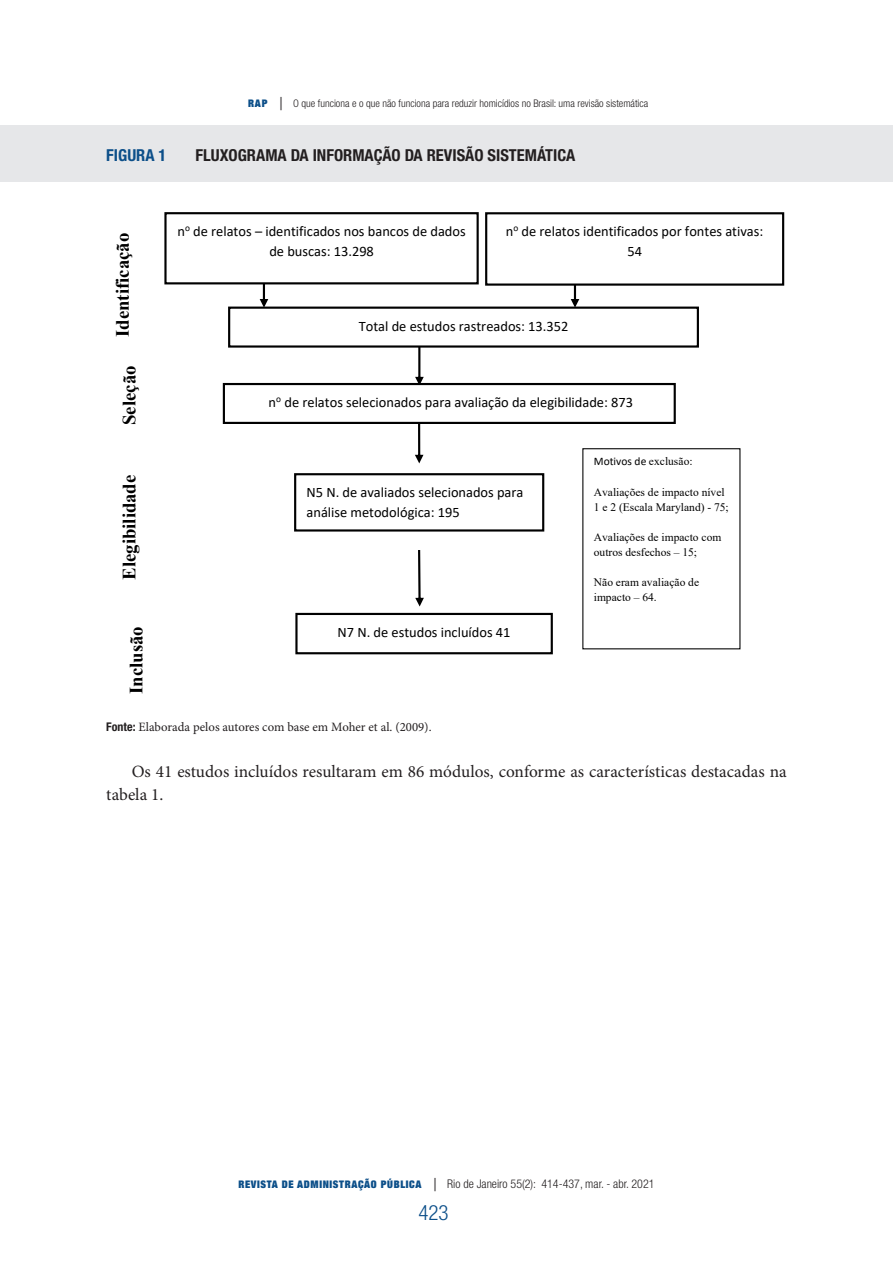
<style>
.page{position:relative;width:893px;height:1263px;background:#fff}
.page>*{position:absolute;margin:0;border:0;box-sizing:border-box;transform-origin:0 0}
.t1{font:300 condensed 21px "Helvetica Neue LT Std";color:#0c4f89}
.t2{font:700 18.75px "Times New Roman";color:#000}
.texto_3{font:17.25px/23.1px "Minion Pro";color:#231f20}
.t3{font:17.25px "Times New Roman";color:#000}
.tit_tab{font:700 condensed 16.5px "Helvetica Neue LT Std";color:#231f20}
.tit_tab-2{font:700 condensed 16.5px "Helvetica Neue LT Std";color:#0c4f89}
.t4{font:14.4px/20.2px "Calibri";color:#000;text-align:center}
.fonte{font:12.75px "Minion Pro";color:#231f20}
.t5{font:300 condensed 12px "Helvetica Neue LT Std";color:#231f20}
.t6{font:11.55px/15.3px "Times New Roman";color:#000}
.t7{font:11.55px "Calibri";color:#000}
.t8{font:300 condensed 10.5px "Helvetica Neue LT Std";color:#231f20}
.s1{font-family:"Helvetica Neue";font-weight:900;font-stretch:expanded;color:#0c4f89}
.s2{font-size:18px}
.s3{font-family:"Times New Roman"}
.s4{font-family:"Helvetica Neue LT Std";font-weight:700;font-stretch:condensed;font-size:12px}
.s5{font-family:"Helvetica Neue";font-weight:900;font-stretch:expanded;font-size:10.5px;color:#0c4f89}
</style>
<div class="page">
<div style="left:0;top:126px;width:893px;height:56px;background:#e6e7e9"></div>
<svg style="left:260px;top:284px;width:8px;height:23px"></svg>
<svg style="left:571px;top:286px;width:8px;height:21px"></svg>
<div style="left:228px;top:307px;width:471px;height:41px;border:2px solid #000"></div>
<svg style="left:415px;top:346px;width:9px;height:37px"></svg>
<div style="left:223px;top:383px;width:453px;height:41px;border:2px solid #000"></div>
<div style="left:294px;top:473px;width:250px;height:58px;border:2px solid #000"></div>
<svg style="left:415px;top:423px;width:8px;height:40px"></svg>
<div style="left:295px;top:613px;width:258px;height:41px;border:2px solid #000"></div>
<svg style="left:415px;top:550px;width:9px;height:56px"></svg>
<div style="left:485px;top:212px;width:299px;height:74px;border:2px solid #000"></div>
<div style="left:164px;top:212px;width:315px;height:72px;border:2px solid #000"></div>
<p class="t8" style="left:248px;top:98px;width:402px"><span class="s1">RAP</span> <span class="s2">|</span> O que funciona e o que não funciona para reduzir homicídios no Brasil: uma revisão sistemática</p>
<p class="tit_tab-2" style="left:106px;top:145px;width:62px">FIGURA 1</p>
<p class="tit_tab" style="left:196px;top:145px;width:381px">FLUXOGRAMA DA INFORMAÇÃO DA REVISÃO SISTEMÁTICA</p>
<p class="t2" style="left:109px;top:337px;width:106px;rotate:-90deg">Identificação</p>
<p class="t2" style="left:116px;top:425px;width:61px;rotate:-90deg">Seleção</p>
<p class="t2" style="left:116px;top:580px;width:107px;rotate:-90deg">Elegibilidade</p>
<p class="t2" style="left:123px;top:694px;width:69px;rotate:-90deg">Inclusão</p>
<p class="t4" style="left:177px;top:221px;width:290px">n<sup>o</sup> de relatos – identificados nos bancos de dados de buscas: 13.298</p>
<p class="t4" style="left:506px;top:221px;width:259px">n<sup>o</sup> de relatos identificados por fontes ativas:<br>54</p>
<p class="t4" style="left:359px;top:315px;width:211px">Total de estudos rastreados: 13.352</p>
<p class="t4" style="left:269px;top:392px;width:366px">n<sup>o</sup> de relatos selecionados para avaliação da elegibilidade: 873</p>
<p class="t4" style="left:307px;top:482px;width:218px;text-align:left">N5 N. de avaliados selecionados para análise metodológica: 195</p>
<p class="t4" style="left:338px;top:622px;width:174px">N7 N. de estudos incluídos 41</p>
<p class="t7" style="left:594px;top:454px;width:100px">Motivos de <span class="s3">exclusão:</span></p>
<p class="t6" style="left:594px;top:484px;width:136px">Avaliações de impacto nível<br>1 e 2 (Escala Maryland) - 75;</p>
<p class="t6" style="left:594px;top:529px;width:129px">Avaliações de impacto com outros desfechos – 15;</p>
<p class="t6" style="left:594px;top:574px;width:107px">Não eram avaliação de impacto – 64.</p>
<p class="fonte" style="left:106px;top:718px;width:327px"><span class="s4">Fonte:</span> Elaborada pelos autores com base em Moher et al. (2009).</p>
<p class="texto_3" style="left:106px;top:760px;width:682px;text-indent:26px">Os 41 estudos incluídos resultaram em 86 módulos, conforme as características destacadas na tabela 1.</p>
<p class="t3" style="left:202px;top:759px;width:548px">Os 41 estudos incluídos r sultaram em 86 módulos, conform as racterístic</p>
<p class="t5" style="left:238px;top:1176px;width:418px"><span class="s5">REVISTA DE ADMINISTRAÇÃO PÚBLICA</span> <span class="s2">|</span> Rio de Janeiro 55(2): 414-437, mar. - abr. 2021</p>
<h1 class="t1" style="left:418px;top:1200px;width:32px">423</h1>
</div>
